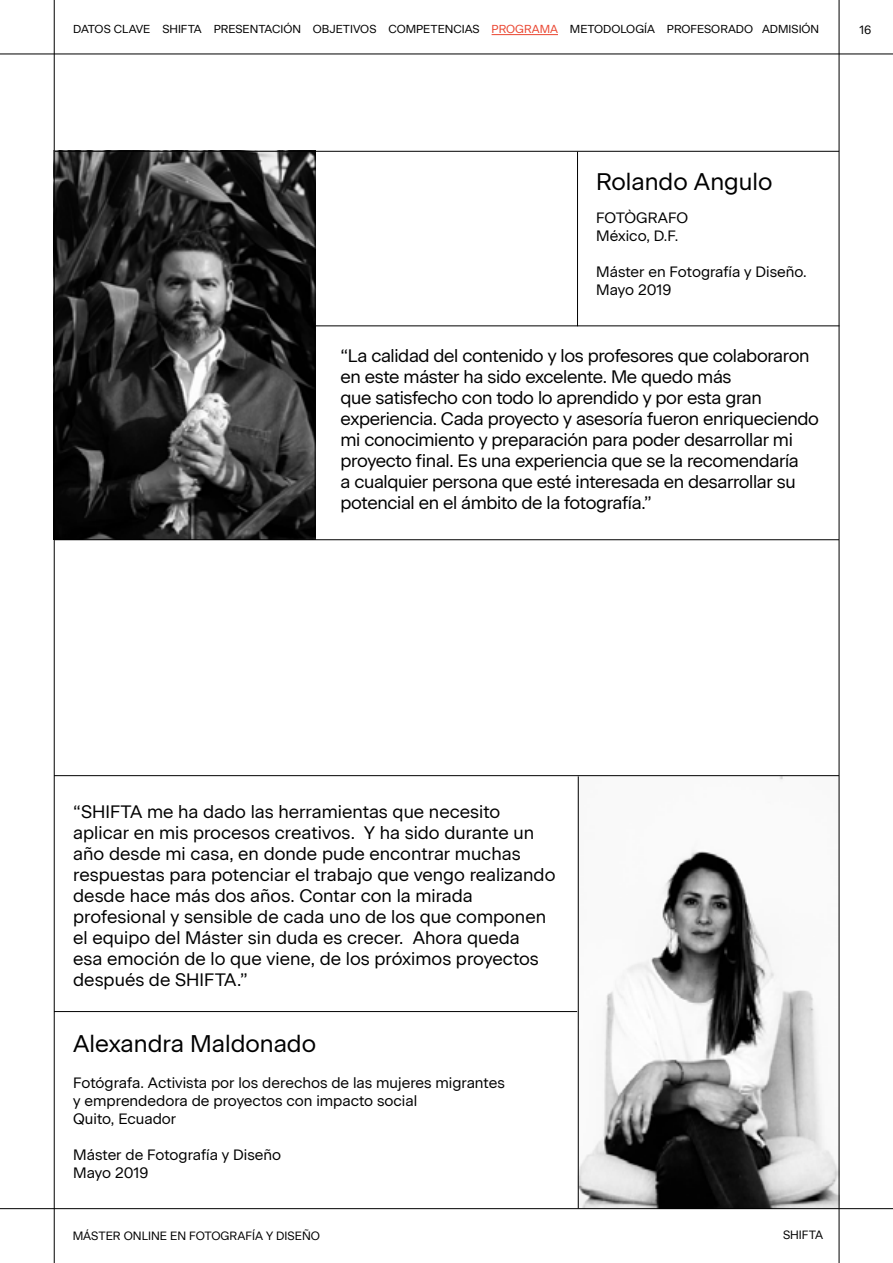
<style>
.page{position:relative;width:893px;height:1263px;background:#fff}
.page>*{position:absolute;margin:0;border:0;box-sizing:border-box;transform-origin:0 0}
.t1{font:24px "Beausite Classic Web Clear";color:#000}
.t2{font:18px/21px "Beausite Classic Web Clear";color:#000}
.t3{font:18px/21px "Beausite Classic Web Clear";letter-spacing:-.02em;color:#000}
.t4{font:15px/18px "Beausite Classic Web Clear";color:#000}
.t5{font:12px "Beausite Classic Web Clear";color:#000}
.t6{font:11.55px "Beausite Classic Web Clear";color:#000}
.s1{color:#ea4530}
</style>
<div class="page">
<img style="left:577px;top:776px;width:262px;height:432px">
<img style="left:55px;top:152px;width:260px;height:387px">
<hr style="left:54px;top:0;width:1px;height:1263px;background:#000">
<hr style="left:0;top:54px;width:893px;height:1px;background:#000">
<hr style="left:0;top:1208px;width:893px;height:1px;background:#000">
<hr style="left:839px;top:0;width:1px;height:1263px;background:#000">
<hr style="left:54px;top:775px;width:785px;height:1px;background:#000">
<hr style="left:55px;top:151px;width:784px;height:1px;background:#000">
<hr style="left:577px;top:152px;width:1px;height:174px;background:#000">
<hr style="left:54px;top:1011px;width:523px;height:1px;background:#000">
<hr style="left:55px;top:539px;width:784px;height:1px;background:#000">
<hr style="left:315px;top:325px;width:524px;height:1px;background:#000">
<hr style="left:315px;top:152px;width:1px;height:387px;background:#000">
<hr style="left:578px;top:776px;width:1px;height:432px;background:#000">
<hr style="left:492px;top:34px;width:66px;height:1px;background:#ea4530">
<p class="t6" style="left:73px;top:20px;width:747px">DATOS CLAVE SHIFTA PRESENTACIÓN OBJETIVOS COMPETENCIAS <span class="s1">PROGRAMA</span> METODOLOGÍA PROFESORADO ADMISIÓN</p>
<p class="t5" style="left:859px;top:20px;width:13px">16</p>
<h1 class="t1" style="left:596px;top:164px;width:178px">Rolando Angulo</h1>
<p class="t4" style="left:596px;top:208px;width:93px">FOTÒGRAFO<br>México, D.F.</p>
<p class="t4" style="left:596px;top:262px;width:212px">Máster en Fotografía y Diseño.<br>Mayo 2019</p>
<p class="t3" style="left:341px;top:344px;width:480px">“La calidad del contenido y los profesores que colaboraron en este máster ha sido excelente. Me quedo más<br>que satisfecho con todo lo aprendido y por esta gran experiencia. Cada proyecto y asesoría fueron enriqueciendo mi conocimiento y preparación para poder desarrollar mi proyecto final. Es una experiencia que se la recomendaría<br>a cualquier persona que esté interesada en desarrollar su potencial en el ámbito de la fotografía.”</p>
<p class="t2" style="left:73px;top:800px;width:484px">“SHIFTA me ha dado las herramientas que necesito aplicar en mis procesos creativos. Y ha sido durante un año desde mi casa, en donde pude encontrar muchas respuestas para potenciar el trabajo que vengo realizando desde hace más dos años. Contar con la mirada profesional y sensible de cada uno de los que componen el equipo del Máster sin duda es crecer. Ahora queda<br>esa emoción de lo que viene, de los próximos proyectos después de SHIFTA.”</p>
<h1 class="t1" style="left:73px;top:1026px;width:244px">Alexandra Maldonado</h1>
<p class="t4" style="left:73px;top:1072px;width:433px">Fotógrafa. Activista por los derechos de las mujeres migrantes y emprendedora de proyectos con impacto social<br>Quito, Ecuador</p>
<p class="t4" style="left:73px;top:1144px;width:209px">Máster de Fotografía y Diseño<br>Mayo 2019</p>
<p class="t5" style="left:73px;top:1227px;width:249px">MÁSTER ONLINE EN FOTOGRAFÍA Y DISEÑO</p>
<p class="t5" style="left:783px;top:1226px;width:42px">SHIFTA</p>
</div>
